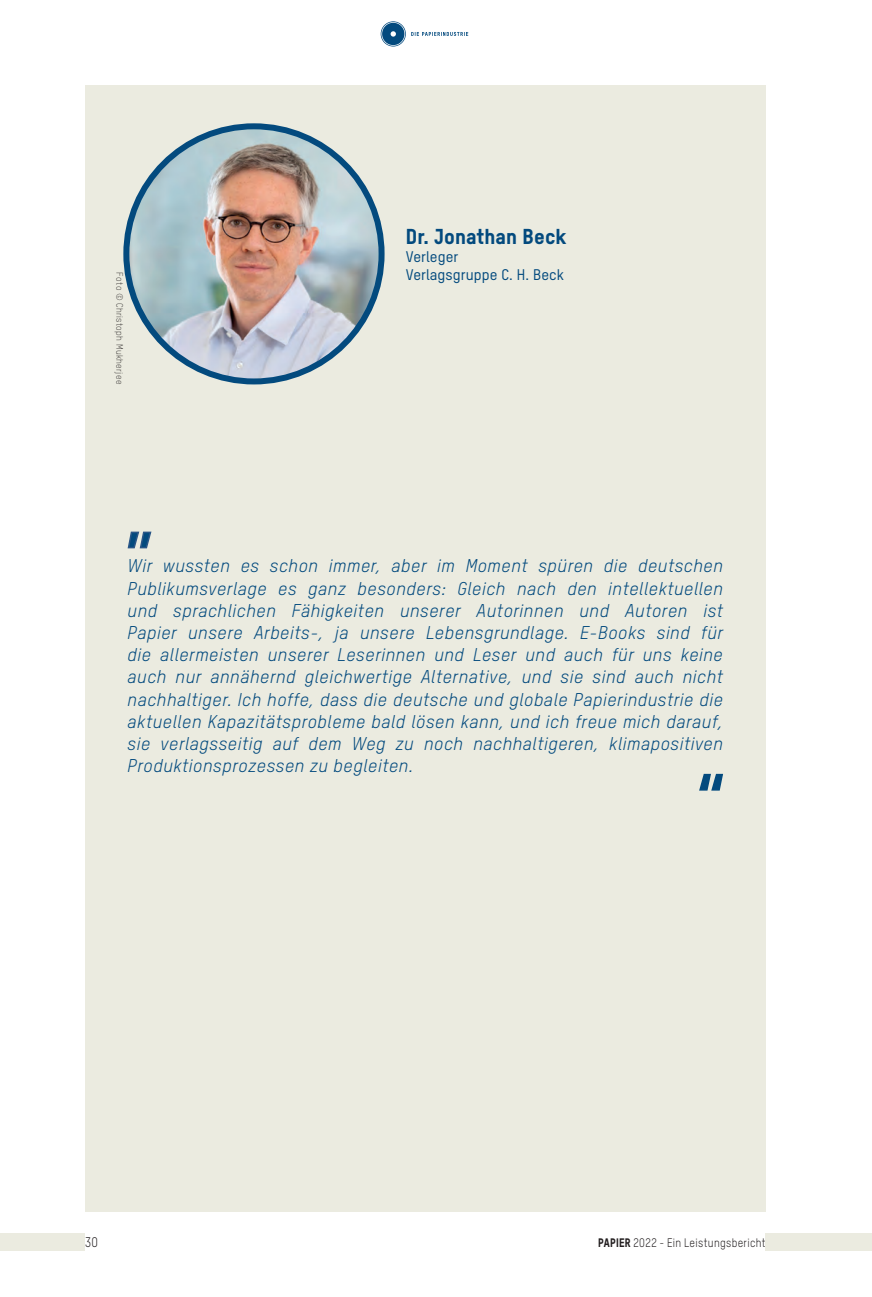
<style>
.page{position:relative;width:872px;height:1297px;background:#fff}
.page>*{position:absolute;margin:0;border:0;box-sizing:border-box;transform-origin:0 0}
.t1{font:21px "T Star Heavy";letter-spacing:.005em;color:#034a7e}
.t2{font:italic 18px/22.2px "T Star Regular";letter-spacing:.025em;color:#034a7e;text-align:justify}
.t3{font:15px/18px "T Star Medium";letter-spacing:.005em;color:#034a7e}
.t4{font:13.5px "T Star Regular";color:#231f20;scale:.9 1}
.t5{font:12px "T Star Regular";letter-spacing:.03em;color:#231f20;scale:.9 1}
.t6{font:9px "T Star Light";letter-spacing:.035em;color:#231f20}
.s1{font-family:"T Star Heavy"}
</style>
<div class="page">
<div style="left:0;top:1233px;width:85px;height:17px;background:#ebebe0"></div>
<svg style="left:381px;top:21px;width:87px;height:26px"></svg>
<div style="left:765px;top:1233px;width:107px;height:17px;background:#ebebe0"></div>
<div style="left:85px;top:85px;width:680px;height:1127px;background:#ebebe0"></div>
<svg style="left:127px;top:531px;width:25px;height:18px"></svg>
<svg style="left:699px;top:773px;width:24px;height:18px"></svg>
<img style="left:127px;top:129px;width:254px;height:252px">
<div style="left:123px;top:123px;width:261px;height:261px;border:6px solid #034a7e;border-radius:50%"></div>
<p class="t6" style="left:125px;top:272px;width:113px;rotate:90deg">Foto © Christoph Mukherjee</p>
<p class="t1" style="left:406px;top:223px;width:162px">Dr. Jonathan Beck</p>
<p class="t3" style="left:406px;top:247px;width:160px">Verleger<br>Verlagsgruppe C. H. Beck</p>
<p class="t2" style="left:128px;top:555px;width:597px">Wir wussten es schon immer, aber im Moment spüren die deutschen Publikumsverlage es ganz besonders: Gleich nach den intellektuellen und sprachlichen Fähigkeiten unserer Autorinnen und Autoren ist Papier unsere Arbeits-, ja unsere Lebensgrundlage. E-Books sind für die allermeisten unserer Leserinnen und Leser und auch für uns keine auch nur annähernd gleichwertige Alternative, und sie sind auch nicht nachhaltiger. Ich hoffe, dass die deutsche und globale Papierindustrie die aktuellen Kapazitätsprobleme bald lösen kann, und ich freue mich darauf, sie verlagsseitig auf dem Weg zu noch nachhaltigeren, klimapositiven Produktionsprozessen zu begleiten.</p>
<p class="t4" style="left:85px;top:1234px;width:16px">30</p>
<p class="t5" style="left:598px;top:1235px;width:188px"><span class="s1">PAPIER</span> 2022 - Ein Leistungsbericht</p>
</div>
